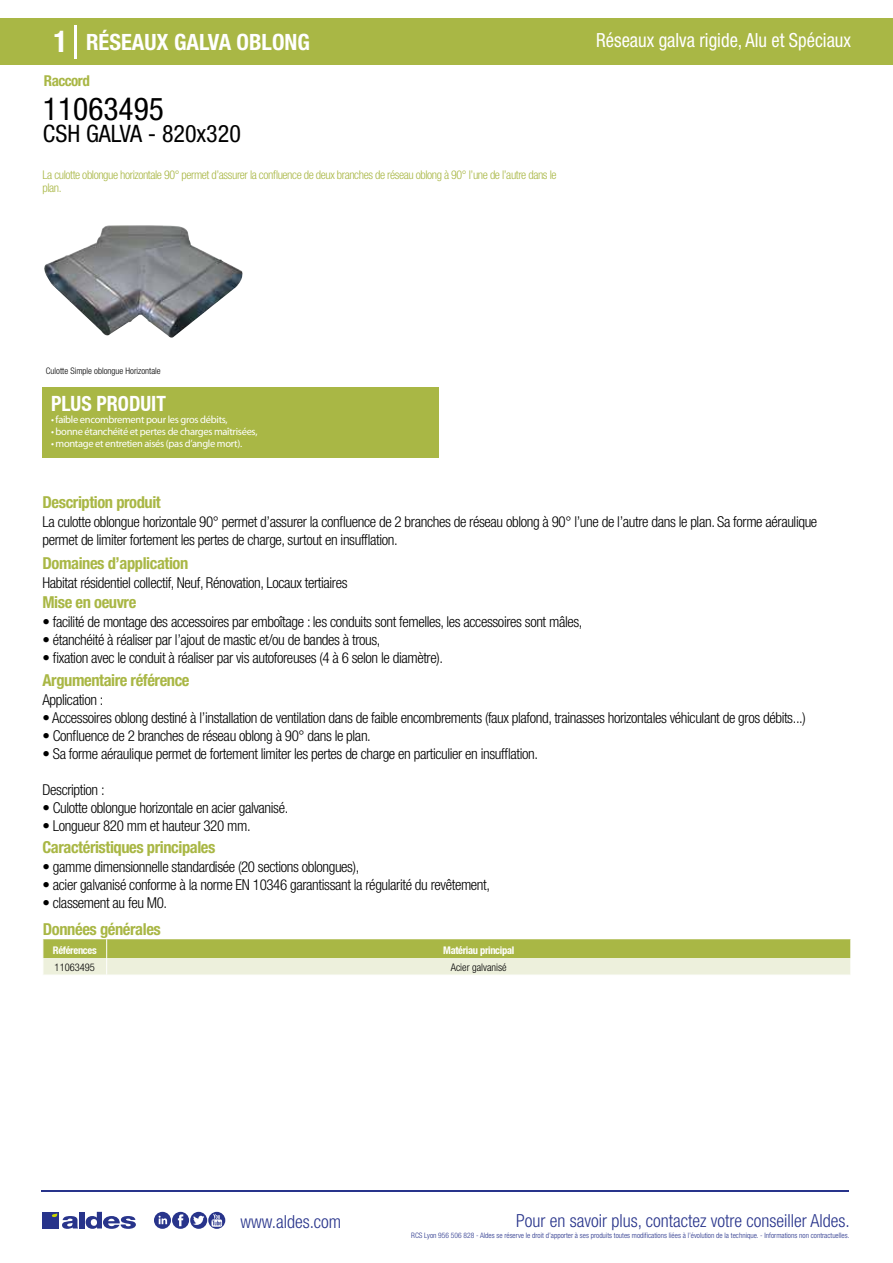
<style>
.page{position:relative;width:893px;height:1263px;background:#fff}
.page>*{position:absolute;margin:0;border:0;box-sizing:border-box;transform-origin:0 0}
.t1{font:condensed 31.5px "Helvetica Neue LT Std";color:#000}
.t2{font:condensed 24px "Helvetica Neue LT Std";color:#000}
.t3{font:700 condensed 22.5px "Helvetica Neue LT Std";color:#fff}
.t4{font:700 condensed 21px "Helvetica Neue";color:#fff;scale:.95 1}
.t5{font:condensed 19.5px "Helvetica Neue LT Std";color:#fff;scale:.95 1}
.t6{font:300 condensed 18px "Helvetica Neue";color:#28348b}
.t7{font:700 condensed 16.5px "Helvetica Neue LT Std";letter-spacing:-.025em;color:#a9b745}
.t8{font:300 condensed 15px/18px "Helvetica Neue LT Std";letter-spacing:-.025em;color:#000}
.t9{font:700 condensed 15px "Helvetica Neue LT Std";letter-spacing:-.035em;color:#a9b745}
.t10{font:300 condensed 12px/13.5px "Helvetica Neue LT Std";letter-spacing:-.035em;color:#a9b745}
.t11{font:10.5px "Myriad Pro";letter-spacing:-.03em;color:#fff}
.t12{font:700 condensed 10.5px "Helvetica Neue";letter-spacing:-.03em;color:#fff}
.t13{font:300 condensed 10.5px "Helvetica Neue";color:#000}
.t14{font:300 condensed 9px "Helvetica Neue";color:#000}
.t15{font:300 condensed 7.5px "Helvetica Neue";color:#28348b}
.s1{font-size:30px}
</style>
<div class="page">
<div style="left:0;top:18px;width:893px;height:46px;background:#a9b745"></div>
<div style="left:43px;top:387px;width:396px;height:70px;background:#a9b745"></div>
<hr style="left:74px;top:25px;width:2px;height:33px;background:#fff">
<svg style="left:44px;top:225px;width:199px;height:113px"></svg>
<svg style="left:43px;top:939px;width:808px;height:36px;background:#cad28e"></svg>
<hr style="left:41px;top:1190px;width:808px;height:1px;background:#28348b">
<svg style="left:154px;top:1212px;width:71px;height:17px"></svg>
<div style="left:42px;top:1212px;width:17px;height:16px;background:#28348b"></div>
<div style="left:79px;top:1212px;width:5px;height:16px;background:#28348b"></div>
<svg style="left:86px;top:1212px;width:50px;height:17px"></svg>
<svg style="left:52px;top:1213px;width:26px;height:16px"></svg>
<h3 class="t3" style="left:54px;top:28px;width:258px"><span class="s1">1</span> RÉSEAUX GALVA OBLONG</h3>
<h3 class="t5" style="left:596px;top:29px;width:270px">Réseaux galva rigide, Alu et Spéciaux</h3>
<p class="t9" style="left:44px;top:71px;width:47px">Raccord</p>
<h1 class="t1" style="left:43px;top:91px;width:122px">11063495</h1>
<h2 class="t2" style="left:43px;top:120px;width:199px">CSH GALVA - 820x320</h2>
<p class="t10" style="left:43px;top:167px;width:516px">La culotte oblongue horizontale 90° permet d’assurer la confluence de deux branches de réseau oblong à 90° l’une de l’autre dans le plan.</p>
<p class="t14" style="left:46px;top:365px;width:116px">Culotte Simple oblongue Horizontale</p>
<h3 class="t4" style="left:51px;top:391px;width:122px">PLUS PRODUIT</h3>
<p class="t11" style="left:51px;top:413px;width:178px">• faible encombrement pour les gros débits,</p>
<p class="t11" style="left:51px;top:425px;width:208px">• bonne étanchéité et pertes de charges maîtrisées,</p>
<p class="t11" style="left:51px;top:437px;width:193px">• montage et entretien aisés (pas d’angle mort).</p>
<p class="t7" style="left:43px;top:492px;width:120px">Description produit</p>
<p class="t8" style="left:43px;top:513px;width:776px">La culotte oblongue horizontale 90° permet d’assurer la confluence de 2 branches de réseau oblong à 90° l’une de l’autre dans le plan. Sa forme aéraulique permet de limiter fortement les pertes de charge, surtout en insufflation.</p>
<p class="t8" style="left:43px;top:573px;width:307px">Habitat résidentiel collectif, Neuf, Rénovation, Locaux tertiaires</p>
<p class="t8" style="left:43px;top:613px;width:541px">• facilité de montage des accessoires par emboîtage : les conduits sont femelles, les accessoires sont mâles,</p>
<p class="t8" style="left:43px;top:631px;width:340px">• étanchéité à réaliser par l’ajout de mastic et/ou de bandes à trous,</p>
<p class="t8" style="left:43px;top:649px;width:402px">• fixation avec le conduit à réaliser par vis autoforeuses (4 à 6 selon le diamètre).</p>
<p class="t7" style="left:43px;top:553px;width:147px">Domaines d’application</p>
<p class="t7" style="left:43px;top:592px;width:95px">Mise en oeuvre</p>
<p class="t7" style="left:43px;top:670px;width:149px">Argumentaire référence</p>
<p class="t8" style="left:43px;top:691px;width:62px">Application :</p>
<p class="t8" style="left:43px;top:709px;width:765px">• Accessoires oblong destiné à l’installation de ventilation dans de faible encombrements (faux plafond, trainasses horizontales véhiculant de gros débits...)</p>
<p class="t8" style="left:43px;top:727px;width:330px">• Confluence de 2 branches de réseau oblong à 90° dans le plan.</p>
<p class="t8" style="left:43px;top:745px;width:497px">• Sa forme aéraulique permet de fortement limiter les pertes de charge en particulier en insufflation.</p>
<p class="t8" style="left:43px;top:781px;width:64px">Description :</p>
<p class="t8" style="left:43px;top:799px;width:247px">• Culotte oblongue horizontale en acier galvanisé.</p>
<p class="t8" style="left:43px;top:817px;width:210px">• Longueur 820 mm et hauteur 320 mm.</p>
<p class="t7" style="left:43px;top:837px;width:174px">Caractéristiques principales</p>
<p class="t8" style="left:43px;top:858px;width:318px">• gamme dimensionnelle standardisée (20 sections oblongues),</p>
<p class="t8" style="left:43px;top:876px;width:449px">• acier galvanisé conforme à la norme EN 10346 garantissant la régularité du revêtement,</p>
<p class="t8" style="left:43px;top:894px;width:126px">• classement au feu M0.</p>
<p class="t7" style="left:43px;top:919px;width:119px">Données générales</p>
<p class="t12" style="left:53px;top:944px;width:45px">Références</p>
<p class="t12" style="left:443px;top:944px;width:72px">Matériau principal</p>
<p class="t13" style="left:55px;top:961px;width:42px">11063495</p>
<p class="t13" style="left:451px;top:961px;width:57px">Acier galvanisé</p>
<p class="t6" style="left:240px;top:1211px;width:102px">www.aldes.com</p>
<p class="t6" style="left:516px;top:1211px;width:335px">Pour en savoir plus, contactez votre conseiller Aldes.</p>
<p class="t15" style="left:411px;top:1230px;width:440px">RCS Lyon 956 506 828 - Aldes se réserve le droit d’apporter à ses produits toutes modifications liées à l’évolution de la technique. - Informations non contractuelles.</p>
</div>
